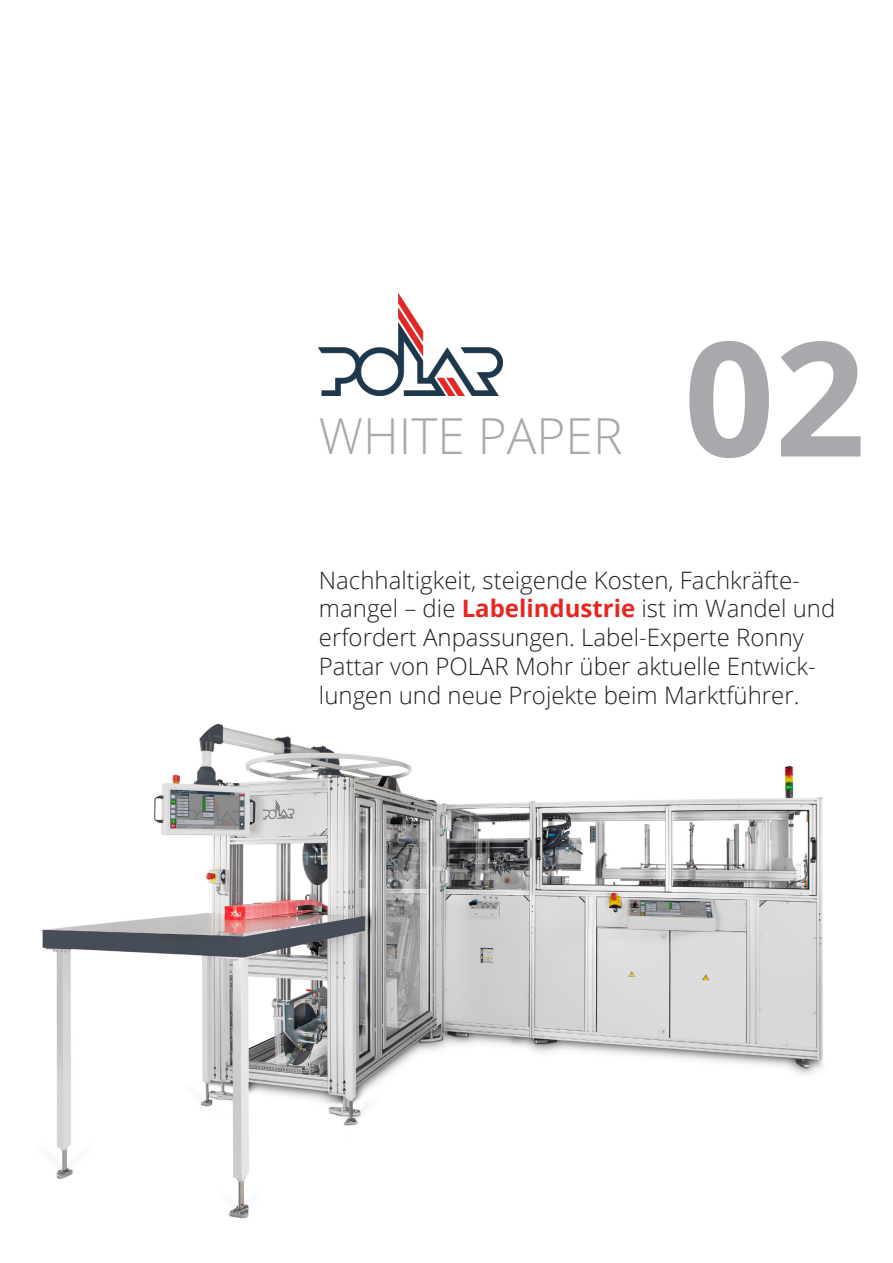
<style>
.page{position:relative;width:893px;height:1263px;background:#fff}
.page>*{position:absolute;margin:0;border:0;box-sizing:border-box;transform-origin:0 0}
.t1{font:700 159.45px "Open Sans";color:#a8a9ad}
.t2{font:300 49.65px "Open Sans";color:#a8a9ad}
.t3{font:300 24px/28.8px "Open Sans";color:#231f20}
.s1{font-weight:700;color:#e72621}
</style>
<div class="page">
<img style="left:319px;top:294px;width:184px;height:101px">
<img style="left:42px;top:723px;width:781px;height:496px">
<p class="t2" style="left:319px;top:402px;width:305px">WHITE PAPER</p>
<p class="t1" style="left:684px;top:286px;width:184px">02</p>
<p class="t3" style="left:319px;top:565px;width:518px">Nachhaltigkeit, steigende Kosten, Fachkräfte&shy;mangel – die <span class="s1">Labelindustrie</span> ist im Wandel und erfordert Anpassungen. Label-Experte Ronny Pattar von POLAR Mohr über aktuelle Entwick&shy;lungen und neue Projekte beim Marktführer.</p>
</div>
